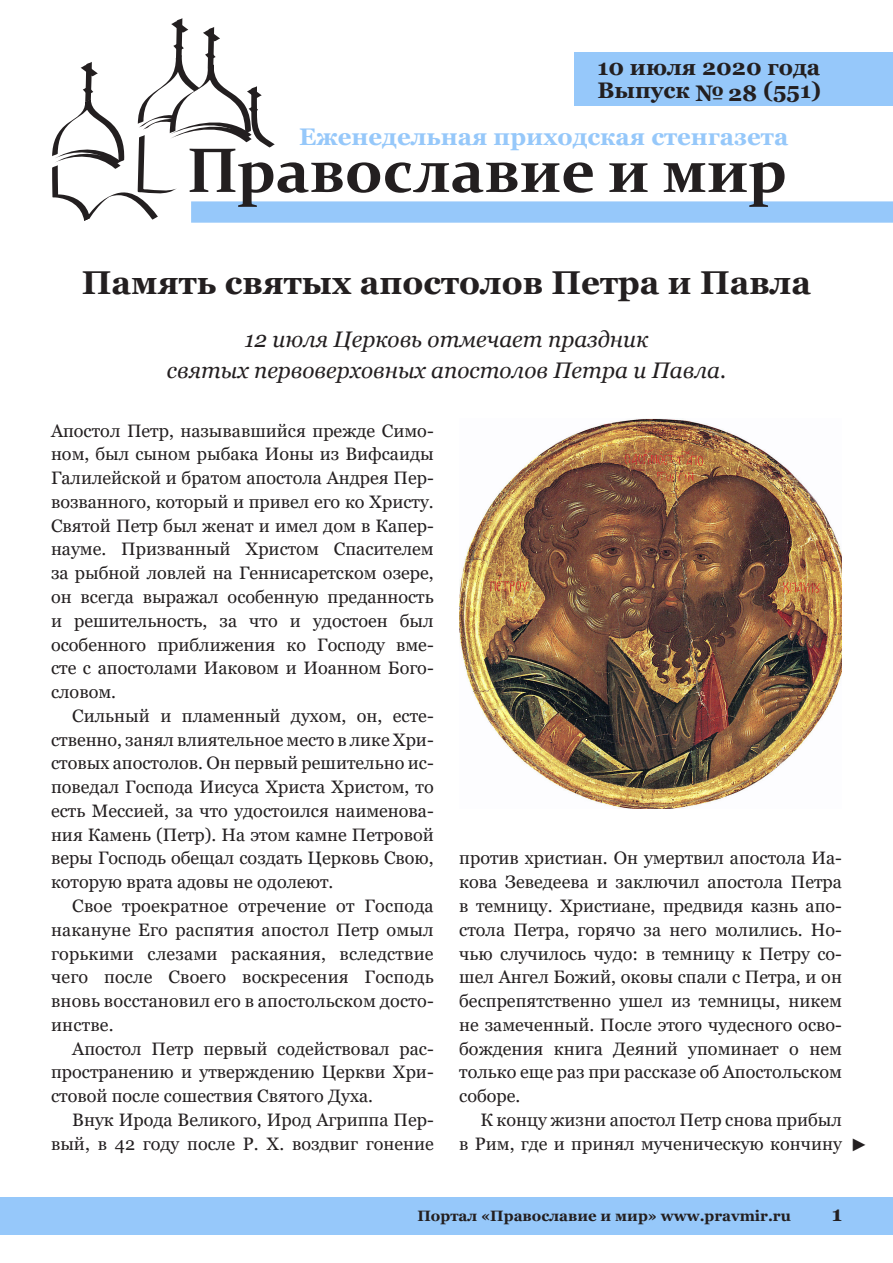
<style>
.page{position:relative;width:893px;height:1263px;background:#fff}
.page>*{position:absolute;margin:0;border:0;box-sizing:border-box;transform-origin:0 0}
.Zagolovok{font:700 33px "Georgia";color:#231f20}
.t1{font:700 24px "Georgia";color:#96c8fa}
.Преамбула{font:italic 22.5px/31.5px "Georgia";color:#231f20;text-align:center}
.t2{font:700 22.5px/22.5px "Georgia";color:#231f20}
.t3{font:700 21px "Georgia";color:#231f20}
.Text{font:18px/23.7px "Georgia";color:#231f20;text-align:justify}
.Text_first{font:18px/23.7px "Georgia";color:#231f20;text-align:justify}
.Text-2{font:18px "Arial";color:#231f20}
.t4{font:700 15px "Georgia";color:#231f20}
</style>
<div class="page">
<div style="left:191px;top:201px;width:702px;height:22px;background:#96c8fa"></div>
<div style="left:574px;top:53px;width:319px;height:53px;background:#96c8fa"></div>
<svg style="left:52px;top:18px;width:541px;height:203px"></svg>
<svg style="left:609px;top:163px;width:39px;height:29px"></svg>
<svg style="left:664px;top:162px;width:121px;height:45px"></svg>
<div style="left:0;top:1197px;width:893px;height:37px;background:#96c8fa"></div>
<img style="left:459px;top:419px;width:383px;height:389px">
<p class="t2" style="left:597px;top:56px;width:225px">10 июля 2020 года<br>Выпуск № 28 (551)</p>
<h2 class="t1" style="left:299px;top:122px;width:491px">Еженедельная приходская стенгазета</h2>
<p class="Zagolovok" style="left:82px;top:261px;width:731px">Память святых апостолов Петра и Павла</p>
<p class="Преамбула" style="left:167px;top:323px;width:561px">12 июля Церковь отмечает праздник<br>святых первоверховных апостолов Петра и Павла.</p>
<p class="Text_first" style="left:51px;top:419px;width:384px">Апостол Петр, называвшийся прежде Симо&shy;ном, был сыном рыбака Ионы из Вифсаиды Галилейской и братом апостола Андрея Пер&shy;возванного, который и привел его ко Христу.<br>Святой Петр был женат и имел дом в Капер&shy;науме. Призванный Христом Спасителем за рыбной ловлей на Геннисаретском озере, он всегда выражал особенную преданность и решительность, за что и удостоен был особенного приближения ко Господу вме&shy;сте с апостолами Иаковом и Иоанном Бого&shy;словом.</p>
<p class="Text" style="left:51px;top:704px;width:384px;text-indent:21px">Сильный и пламенный духом, он, есте&shy;ственно, занял влиятельное место в лике Хри&shy;стовых апостолов. Он первый решительно ис&shy;поведал Господа Иисуса Христа Христом, то есть Мессией, за что удостоился наименова&shy;ния Камень (Петр). На этом камне Петровой веры Господь обещал создать Церковь Свою, которую врата адовы не одолеют.</p>
<p class="Text" style="left:51px;top:894px;width:384px;text-indent:21px">Свое троекратное отречение от Господа накануне Его распятия апостол Петр омыл горькими слезами раскаяния, вследствие чего после Своего воскресения Господь вновь восстановил его в апостольском досто&shy;инстве.</p>
<p class="Text" style="left:51px;top:1037px;width:384px;text-indent:21px">Апостол Петр первый содействовал рас&shy;пространению и утверждению Церкви Хри&shy;стовой после сошествия Святого Духа.</p>
<p class="Text" style="left:51px;top:1108px;width:384px;text-align:right">Внук Ирода Великого, Ирод Агриппа Пер&shy;вый, в 42 году после Р. X. воздвиг гонение</p>
<p class="Text" style="left:459px;top:847px;width:384px">против христиан. Он умертвил апостола Иа&shy;кова Зеведеева и заключил апостола Петра в темницу. Христиане, предвидя казнь апо&shy;стола Петра, горячо за него молились. Но&shy;чью случилось чудо: в темницу к Петру со&shy;шел Ангел Божий, оковы спали с Петра, и он беспрепятственно ушел из темницы, никем не замеченный. После этого чудесного осво&shy;бождения книга Деяний упоминает о нем только еще раз при рассказе об Апостольском соборе.</p>
<p class="Text" style="left:459px;top:1108px;width:384px;text-align:right">К концу жизни апостол Петр снова прибыл<br>в Рим, где и принял мученическую кончину</p>
<p class="Text-2" style="left:850px;top:1132px;width:19px">►</p>
<p class="t4" style="left:417px;top:1206px;width:375px">Портал «Православие и мир» www.pravmir.ru</p>
<p class="t3" style="left:832px;top:1200px;width:12px">1</p>
</div>
